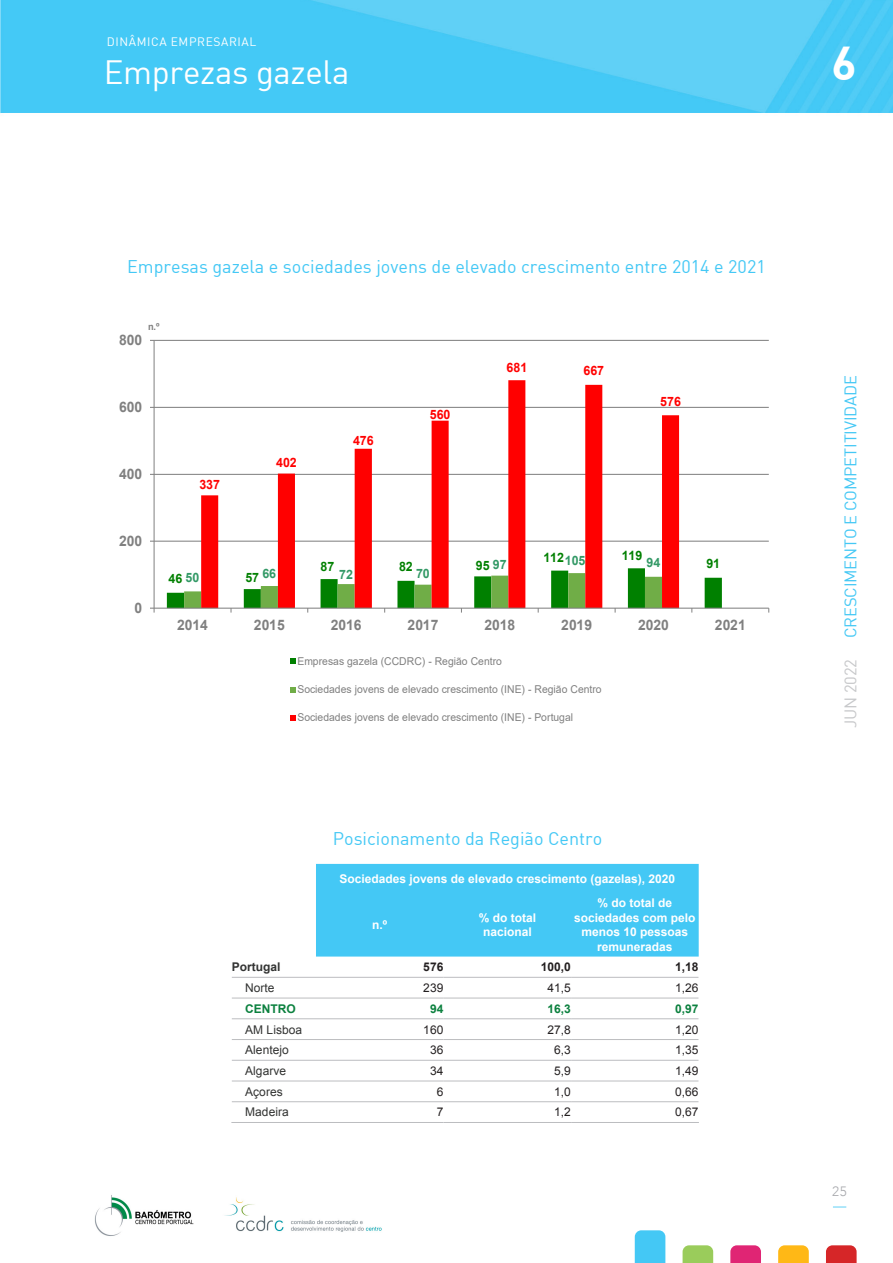
<style>
.page{position:relative;width:893px;height:1263px;background:#fff}
.page>*{position:absolute;margin:0;border:0;box-sizing:border-box;transform-origin:0 0}
.CAB_-_setor{font:46.5px "DIN Bold";color:#fff}
.CAB_-_titulo{font:33px "DIN";letter-spacing:-.01em;color:#fff}
.titulos_pagina_miolo{font:18px "DIN";color:#44c8f5}
.CAB_-_lateral{font:16.5px "DIN";letter-spacing:-.01em;color:#44c8f5}
.CAB_-_lateral_data{font:16.5px "DIN";letter-spacing:-.01em;color:#c7c8ca}
.t1{font:700 14.4px "Arial";letter-spacing:.005em;color:#808080;scale:.96 1}
.t2{font:300 13.5px "Avenir";color:#a8a9ad}
.t3{font:700 12.9px "Arial";letter-spacing:-.005em;color:#f00;scale:.96 1}
.t4{font:700 12.9px "Arial";letter-spacing:-.005em;color:#008000;scale:.96 1}
.t5{font:700 12.9px "Arial";letter-spacing:-.005em;color:#396;scale:.96 1}
.t6{font:700 12px/14.4px "Arial";color:#fff;text-align:center}
.t7{font:12px "Arial";color:#231f20}
.t8{font:12px "Arial";color:#323332}
.CAB_-_informação{font:12px "DIN";letter-spacing:.05em;color:#fff}
.t9{font:700 12px "Arial";color:#0c813f}
.t10{font:700 12px "Arial";color:#231f20}
.t11{font:700 12px "Arial";color:#323332}
.t12{font:10.8px "Arial";color:#808080;scale:.96 1}
.t13{font:700 9.6px "Arial";color:#808080;scale:.96 1}
.s1{color:#396}
</style>
<div class="page">
<img style="left:0;top:0;width:893px;height:114px">
<svg style="left:635px;top:1230px;width:30px;height:33px"></svg>
<svg style="left:683px;top:1245px;width:30px;height:18px"></svg>
<svg style="left:730px;top:1245px;width:31px;height:18px"></svg>
<svg style="left:778px;top:1245px;width:31px;height:18px"></svg>
<svg style="left:826px;top:1245px;width:31px;height:18px"></svg>
<img style="left:95px;top:1195px;width:287px;height:41px">
<svg style="left:833px;top:1206px;width:13px;height:1px"></svg>
<hr style="left:154px;top:541px;width:615px;height:1px;background:#7f7f7f">
<hr style="left:154px;top:474px;width:615px;height:1px;background:#7f7f7f">
<hr style="left:154px;top:407px;width:615px;height:1px;background:#7f7f7f">
<hr style="left:154px;top:340px;width:615px;height:1px;background:#7f7f7f">
<svg style="left:201px;top:380px;width:478px;height:188px"></svg>
<hr style="left:154px;top:340px;width:1px;height:268px;background:#7f7f7f">
<hr style="left:154px;top:608px;width:615px;height:1px;background:#7f7f7f">
<svg style="left:150px;top:608px;width:5px;height:5px"></svg>
<svg style="left:167px;top:568px;width:555px;height:45px"></svg>
<svg style="left:290px;top:659px;width:5px;height:5px"></svg>
<svg style="left:290px;top:687px;width:5px;height:5px"></svg>
<svg style="left:290px;top:715px;width:5px;height:5px"></svg>
<div style="left:316px;top:864px;width:383px;height:92px;background:#44c8f5"></div>
<hr style="left:232px;top:977px;width:84px;height:1px;background:#bcbdc0">
<hr style="left:316px;top:977px;width:128px;height:1px;background:#bcbdc0">
<hr style="left:444px;top:977px;width:127px;height:1px;background:#bcbdc0">
<hr style="left:571px;top:977px;width:127px;height:1px;background:#bcbdc0">
<hr style="left:232px;top:998px;width:84px;height:1px;background:#bcbdc0">
<hr style="left:316px;top:998px;width:128px;height:1px;background:#bcbdc0">
<hr style="left:444px;top:998px;width:127px;height:1px;background:#bcbdc0">
<hr style="left:571px;top:998px;width:127px;height:1px;background:#bcbdc0">
<hr style="left:232px;top:1018px;width:84px;height:1px;background:#bcbdc0">
<hr style="left:316px;top:1018px;width:128px;height:1px;background:#bcbdc0">
<hr style="left:444px;top:1018px;width:127px;height:1px;background:#bcbdc0">
<hr style="left:571px;top:1018px;width:127px;height:1px;background:#bcbdc0">
<hr style="left:232px;top:1039px;width:84px;height:1px;background:#bcbdc0">
<hr style="left:316px;top:1039px;width:128px;height:1px;background:#bcbdc0">
<hr style="left:444px;top:1039px;width:127px;height:1px;background:#bcbdc0">
<hr style="left:571px;top:1039px;width:127px;height:1px;background:#bcbdc0">
<hr style="left:232px;top:1060px;width:84px;height:1px;background:#bcbdc0">
<hr style="left:316px;top:1060px;width:128px;height:1px;background:#bcbdc0">
<hr style="left:444px;top:1060px;width:127px;height:1px;background:#bcbdc0">
<hr style="left:571px;top:1060px;width:127px;height:1px;background:#bcbdc0">
<hr style="left:232px;top:1081px;width:84px;height:1px;background:#bcbdc0">
<hr style="left:316px;top:1081px;width:128px;height:1px;background:#bcbdc0">
<hr style="left:444px;top:1081px;width:127px;height:1px;background:#bcbdc0">
<hr style="left:571px;top:1081px;width:127px;height:1px;background:#bcbdc0">
<hr style="left:232px;top:1101px;width:84px;height:1px;background:#bcbdc0">
<hr style="left:316px;top:1101px;width:128px;height:1px;background:#bcbdc0">
<hr style="left:444px;top:1101px;width:127px;height:1px;background:#bcbdc0">
<hr style="left:571px;top:1101px;width:127px;height:1px;background:#bcbdc0">
<hr style="left:231px;top:1122px;width:85px;height:1px;background:#bcbdc0">
<hr style="left:316px;top:1122px;width:128px;height:1px;background:#bcbdc0">
<hr style="left:444px;top:1122px;width:127px;height:1px;background:#bcbdc0">
<hr style="left:571px;top:1122px;width:128px;height:1px;background:#bcbdc0">
<p class="CAB_-_informação" style="left:107px;top:34px;width:151px">DINÂMICA EMPRESARIAL</p>
<p class="CAB_-_titulo" style="left:104px;top:52px;width:247px">Emprezas gazela</p>
<p class="titulos_pagina_miolo" style="left:127px;top:255px;width:640px">Empresas gazela e sociedades jovens de elevado crescimento entre 2014 e 2021</p>
<p class="t13" style="left:148px;top:320px;width:14px">n.º</p>
<p class="t1" style="left:119px;top:330px;width:26px">800</p>
<p class="t1" style="left:119px;top:397px;width:26px">600</p>
<p class="t1" style="left:119px;top:464px;width:26px">400</p>
<p class="t1" style="left:119px;top:531px;width:26px">200</p>
<p class="t1" style="left:134px;top:598px;width:10px">0</p>
<p class="t3" style="left:199px;top:475px;width:23px">337</p>
<p class="t3" style="left:276px;top:453px;width:23px">402</p>
<p class="t3" style="left:353px;top:432px;width:23px">476</p>
<p class="t3" style="left:430px;top:405px;width:23px">560</p>
<p class="t3" style="left:507px;top:358px;width:23px">681</p>
<p class="t3" style="left:583px;top:361px;width:23px">667</p>
<p class="t3" style="left:660px;top:392px;width:23px">576</p>
<p class="t4" style="left:321px;top:557px;width:16px">87</p>
<p class="t4" style="left:399px;top:557px;width:16px">82</p>
<p class="t4" style="left:476px;top:556px;width:34px">95 <span class="s1">97</span></p>
<p class="t5" style="left:186px;top:568px;width:16px">50</p>
<p class="t5" style="left:262px;top:564px;width:16px">66</p>
<p class="t5" style="left:339px;top:565px;width:16px">72</p>
<p class="t5" style="left:416px;top:564px;width:16px">70</p>
<p class="t4" style="left:169px;top:569px;width:16px">46</p>
<p class="t4" style="left:245px;top:569px;width:16px">57</p>
<p class="t4" style="left:543px;top:549px;width:23px">112</p>
<p class="t4" style="left:622px;top:546px;width:23px">119</p>
<p class="t5" style="left:565px;top:551px;width:23px">105</p>
<p class="t5" style="left:647px;top:553px;width:16px">94</p>
<p class="t4" style="left:706px;top:554px;width:16px">91</p>
<p class="t1" style="left:177px;top:615px;width:34px">2014</p>
<p class="t1" style="left:254px;top:615px;width:34px">2015</p>
<p class="t1" style="left:331px;top:615px;width:34px">2016</p>
<p class="t1" style="left:408px;top:615px;width:34px">2017</p>
<p class="t1" style="left:484px;top:615px;width:34px">2018</p>
<p class="t1" style="left:561px;top:615px;width:34px">2019</p>
<p class="t1" style="left:638px;top:615px;width:34px">2020</p>
<p class="t1" style="left:715px;top:615px;width:34px">2021</p>
<p class="t12" style="left:297px;top:653px;width:215px">Empresas gazela (CCDRC) - Região Centro</p>
<p class="t12" style="left:297px;top:682px;width:318px">Sociedades jovens de elevado crescimento (INE) - Região Centro</p>
<p class="t12" style="left:297px;top:710px;width:289px">Sociedades jovens de elevado crescimento (INE) - Portugal</p>
<p class="titulos_pagina_miolo" style="left:333px;top:827px;width:271px">Posicionamento da Região Centro</p>
<p class="t6" style="left:340px;top:871px;width:337px">Sociedades jovens de elevado crescimento (gazelas), 2020</p>
<p class="t6" style="left:372px;top:918px;width:17px">n.º</p>
<p class="t6" style="left:479px;top:911px;width:59px">% do total nacional</p>
<p class="t6" style="left:574px;top:896px;width:123px">% do total de sociedades com pelo menos 10 pessoas remuneradas</p>
<p class="t11" style="left:232px;top:959px;width:50px">Portugal</p>
<p class="t10" style="left:423px;top:959px;width:22px">576</p>
<p class="t10" style="left:541px;top:959px;width:32px">100,0</p>
<p class="t10" style="left:675px;top:959px;width:25px">1,18</p>
<p class="t8" style="left:245px;top:980px;width:31px">Norte</p>
<p class="t7" style="left:423px;top:980px;width:22px">239</p>
<p class="t7" style="left:548px;top:980px;width:25px">41,5</p>
<p class="t7" style="left:675px;top:980px;width:25px">1,26</p>
<p class="t9" style="left:245px;top:1000px;width:52px">CENTRO</p>
<p class="t9" style="left:430px;top:1000px;width:15px">94</p>
<p class="t9" style="left:548px;top:1000px;width:25px">16,3</p>
<p class="t9" style="left:675px;top:1000px;width:25px">0,97</p>
<p class="t8" style="left:245px;top:1021px;width:58px">AM Lisboa</p>
<p class="t7" style="left:423px;top:1021px;width:22px">160</p>
<p class="t7" style="left:548px;top:1021px;width:25px">27,8</p>
<p class="t7" style="left:675px;top:1021px;width:25px">1,20</p>
<p class="t8" style="left:245px;top:1042px;width:45px">Alentejo</p>
<p class="t7" style="left:430px;top:1042px;width:15px">36</p>
<p class="t7" style="left:554px;top:1042px;width:18px">6,3</p>
<p class="t7" style="left:675px;top:1042px;width:25px">1,35</p>
<p class="t8" style="left:245px;top:1063px;width:42px">Algarve</p>
<p class="t7" style="left:430px;top:1063px;width:15px">34</p>
<p class="t7" style="left:554px;top:1063px;width:18px">5,9</p>
<p class="t7" style="left:675px;top:1063px;width:25px">1,49</p>
<p class="t8" style="left:245px;top:1084px;width:39px">Açores</p>
<p class="t7" style="left:437px;top:1084px;width:8px">6</p>
<p class="t7" style="left:554px;top:1084px;width:18px">1,0</p>
<p class="t7" style="left:675px;top:1084px;width:25px">0,66</p>
<p class="t8" style="left:245px;top:1104px;width:45px">Madeira</p>
<p class="t7" style="left:437px;top:1104px;width:8px">7</p>
<p class="t7" style="left:554px;top:1104px;width:18px">1,2</p>
<p class="t7" style="left:675px;top:1104px;width:25px">0,67</p>
<p class="CAB_-_setor" style="left:831px;top:33px;width:27px">6</p>
<p class="CAB_-_lateral" style="left:840px;top:638px;width:265px;rotate:-90deg">CRESCIMENTO E COMPETITIVIDADE</p>
<p class="CAB_-_lateral_data" style="left:840px;top:728px;width:71px;rotate:-90deg">JUN 2022</p>
<p class="t2" style="left:832px;top:1183px;width:16px">25</p>
</div>
